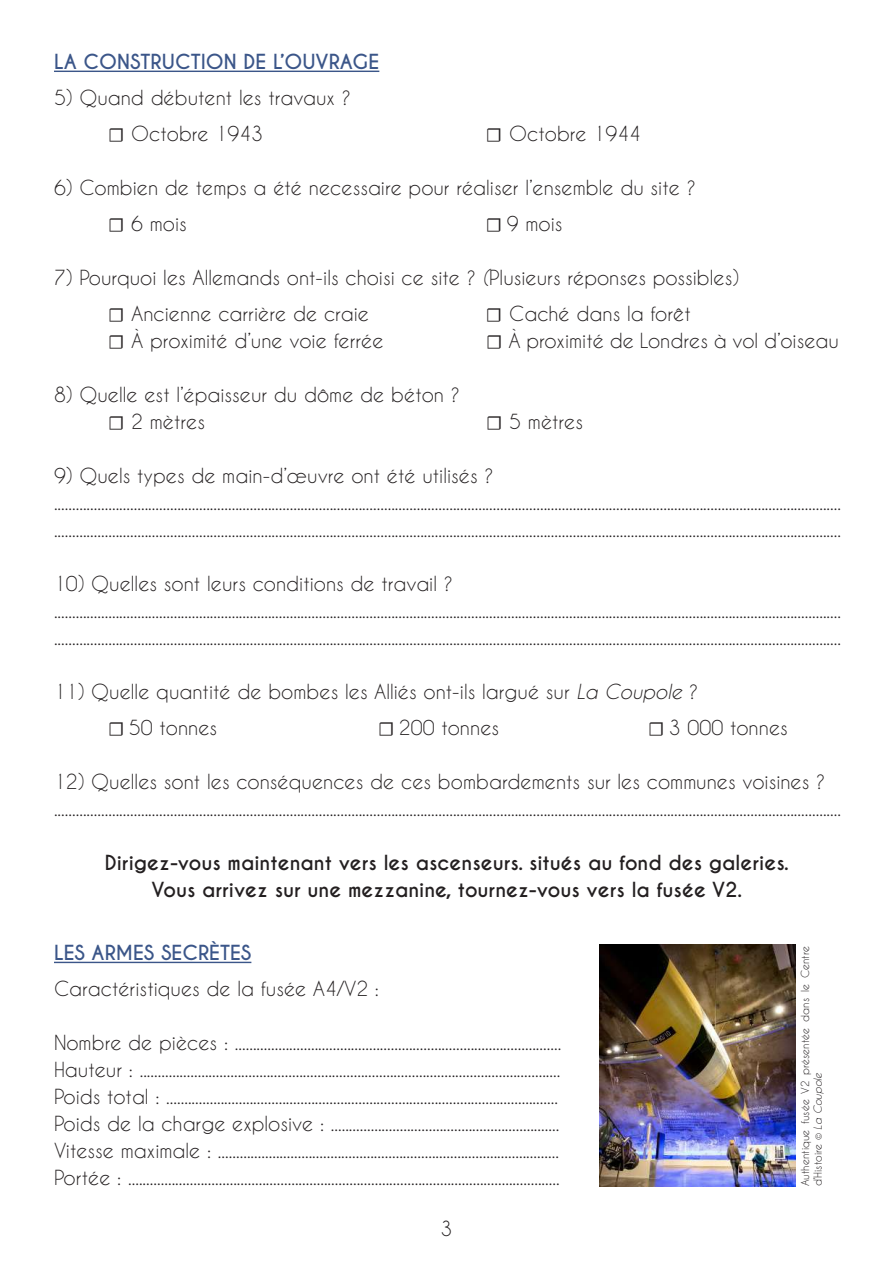
<style>
.page{position:relative;width:893px;height:1263px;background:#fff}
.page>*{position:absolute;margin:0;border:0;box-sizing:border-box;transform-origin:0 0}
.t1{font:19.5px/27px "Caviar Dreams";color:#231f20}
.t2{font:700 19.5px/27px "Caviar Dreams";color:#231f20;text-align:center}
.t3{font:700 19.5px "Caviar Dreams";color:#3b5689}
.t4{font:10.5px/12.6px "Caviar Dreams";color:#231f20}
.s1{font-family:"Minion Pro"}
.s2{font-style:italic}
</style>
<div class="page">
<hr style="left:54px;top:71px;width:325px;height:1px;background:#3b5689">
<hr style="left:54px;top:962px;width:197px;height:1px;background:#3b5689">
<img style="left:600px;top:944px;width:195px;height:242px">
<p class="t3" style="left:54px;top:50px;width:327px">LA CONSTRUCTION DE L’OUVRAGE</p>
<p class="t1" style="left:108px;top:79px;width:244px;line-height:36px;text-indent:-54px">5) Quand débutent les travaux ? <span class="s1">☐</span> Octobre 1943</p>
<p class="t1" style="left:486px;top:120px;width:157px"><span class="s1">☐</span> Octobre 1944</p>
<p class="t1" style="left:108px;top:169px;width:589px;line-height:36px;text-indent:-54px">6) Combien de temps a été necessaire pour réaliser l’ensemble du site ? <span class="s1">☐</span> 6 mois</p>
<p class="t1" style="left:486px;top:210px;width:78px"><span class="s1">☐</span> 9 mois</p>
<p class="t1" style="left:108px;top:259px;width:633px;line-height:36px;text-indent:-54px">7) Pourquoi les Allemands ont-ils choisi ce site ? <span class="s2">(</span>Plusieurs réponses possibles) <span class="s1">☐</span> Ancienne carrière de craie</p>
<p class="t1" style="left:486px;top:300px;width:206px"><span class="s1">☐</span> Caché dans la forêt</p>
<p class="t1" style="left:108px;top:327px;width:277px"><span class="s1">☐</span> À proximité d’une voie ferrée</p>
<p class="t1" style="left:486px;top:327px;width:354px"><span class="s1">☐</span> À proximité de Londres à vol d’oiseau</p>
<p class="t1" style="left:108px;top:381px;width:353px;text-indent:-54px">8) Quelle est l’épaisseur du dôme de béton ? <span class="s1">☐</span> 2 mètres</p>
<p class="t1" style="left:486px;top:408px;width:99px"><span class="s1">☐</span> 5 mètres</p>
<p class="t1" style="left:54px;top:462px;width:789px">9) Quels types de main-d’œuvre ont été utilisés ? ......................................................................................................................................................................................................................... .........................................................................................................................................................................................................................</p>
<p class="t1" style="left:54px;top:570px;width:789px">10) Quelles sont leurs conditions de travail ? ......................................................................................................................................................................................................................... .........................................................................................................................................................................................................................</p>
<p class="t1" style="left:108px;top:673px;width:592px;line-height:36px;text-indent:-54px">11) Quelle quantité de bombes les Alliés ont-ils largué sur <span class="s2">La Coupole</span> ? <span class="s1">☐</span> 50 tonnes</p>
<p class="t1" style="left:378px;top:714px;width:123px"><span class="s1">☐</span> 200 tonnes</p>
<p class="t1" style="left:648px;top:714px;width:141px"><span class="s1">☐</span> 3 000 tonnes</p>
<p class="t1" style="left:54px;top:768px;width:789px">12) Quelles sont les conséquences de ces bombardements sur les communes voisines ? .........................................................................................................................................................................................................................</p>
<p class="t2" style="left:105px;top:850px;width:685px">Dirigez-vous maintenant vers les ascenseurs. situés au fond des galeries.<br>Vous arrivez sur une mezzanine, tournez-vous vers la fusée V2.</p>
<p class="t3" style="left:54px;top:941px;width:199px">LES ARMES SECRÈTES</p>
<p class="t1" style="left:54px;top:975px;width:327px">Caractéristiques de la fusée A4/V2 :</p>
<p class="t1" style="left:54px;top:1029px;width:509px">Nombre de pièces : ..........................................................................................<br>Hauteur : ....................................................................................................................<br>Poids total : ............................................................................................................<br>Poids de la charge explosive : ...............................................................<br>Vitesse maximale : ..............................................................................................<br>Portée : .......................................................................................................................</p>
<p class="t1" style="left:441px;top:1214px;width:13px">3</p>
<p class="t4" style="left:799px;top:1186px;width:242px;rotate:-90deg">Authentique fusée V2 présentée dans le Centre d’Histoire © <span class="s2">La Coupole</span></p>
</div>
